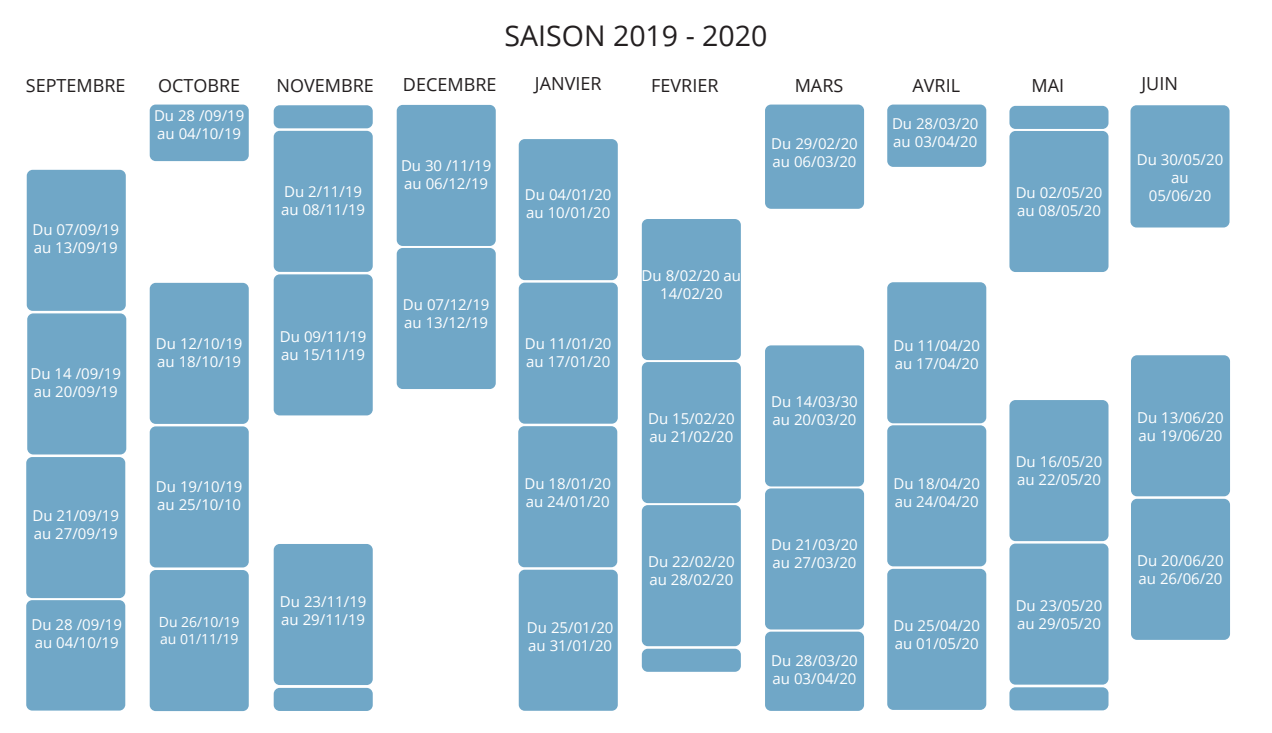
<style>
.page{position:relative;width:1272px;height:733px;background:#fff}
.page>*{position:absolute;margin:0;border:0;box-sizing:border-box;transform-origin:0 0}
.t1{font:28.5px "Open Sans";color:#231f20}
.t2{font:18px "Open Sans";color:#231f20}
.t3{font:15px/18px "Open Sans";color:#fff}
.t4{font:14px/16.8px "Open Sans";color:#fff}
</style>
<div class="page">
<div style="left:27px;top:313px;width:99px;height:141px;background:#70a7c7;border-radius:6px"></div>
<div style="left:519px;top:570px;width:99px;height:141px;background:#70a7c7;border-radius:6px"></div>
<div style="left:518px;top:426px;width:99px;height:141px;background:#70a7c7;border-radius:6px"></div>
<div style="left:519px;top:283px;width:99px;height:141px;background:#70a7c7;border-radius:6px"></div>
<div style="left:519px;top:139px;width:99px;height:141px;background:#70a7c7;border-radius:6px"></div>
<div style="left:397px;top:248px;width:99px;height:141px;background:#70a7c7;border-radius:6px"></div>
<div style="left:27px;top:170px;width:99px;height:141px;background:#70a7c7;border-radius:6px"></div>
<div style="left:397px;top:105px;width:99px;height:141px;background:#70a7c7;border-radius:6px"></div>
<div style="left:26px;top:457px;width:99px;height:141px;background:#70a7c7;border-radius:6px"></div>
<div style="left:26px;top:600px;width:99px;height:110px;background:#70a7c7;border-radius:6px"></div>
<div style="left:150px;top:105px;width:99px;height:56px;background:#70a7c7;border-radius:6px"></div>
<div style="left:150px;top:283px;width:99px;height:141px;background:#70a7c7;border-radius:6px"></div>
<div style="left:150px;top:426px;width:99px;height:141px;background:#70a7c7;border-radius:6px"></div>
<div style="left:150px;top:570px;width:99px;height:141px;background:#70a7c7;border-radius:6px"></div>
<div style="left:274px;top:105px;width:99px;height:23px;background:#70a7c7;border-radius:6px"></div>
<div style="left:274px;top:131px;width:99px;height:141px;background:#70a7c7;border-radius:6px"></div>
<div style="left:274px;top:274px;width:99px;height:141px;background:#70a7c7;border-radius:6px"></div>
<div style="left:274px;top:544px;width:99px;height:141px;background:#70a7c7;border-radius:6px"></div>
<div style="left:274px;top:688px;width:99px;height:23px;background:#70a7c7;border-radius:6px"></div>
<div style="left:642px;top:219px;width:99px;height:141px;background:#70a7c7;border-radius:6px"></div>
<div style="left:642px;top:362px;width:99px;height:141px;background:#70a7c7;border-radius:6px"></div>
<div style="left:642px;top:505px;width:99px;height:141px;background:#70a7c7;border-radius:6px"></div>
<div style="left:642px;top:649px;width:99px;height:23px;background:#70a7c7;border-radius:6px"></div>
<div style="left:765px;top:105px;width:99px;height:104px;background:#70a7c7;border-radius:6px"></div>
<div style="left:765px;top:345px;width:99px;height:141px;background:#70a7c7;border-radius:6px"></div>
<div style="left:765px;top:488px;width:99px;height:141px;background:#70a7c7;border-radius:6px"></div>
<div style="left:765px;top:631px;width:99px;height:80px;background:#70a7c7;border-radius:6px"></div>
<div style="left:887px;top:105px;width:99px;height:62px;background:#70a7c7;border-radius:6px"></div>
<div style="left:887px;top:282px;width:99px;height:141px;background:#70a7c7;border-radius:6px"></div>
<div style="left:887px;top:425px;width:99px;height:141px;background:#70a7c7;border-radius:6px"></div>
<div style="left:887px;top:569px;width:99px;height:141px;background:#70a7c7;border-radius:6px"></div>
<div style="left:1009px;top:106px;width:99px;height:23px;background:#70a7c7;border-radius:6px"></div>
<div style="left:1009px;top:131px;width:99px;height:141px;background:#70a7c7;border-radius:6px"></div>
<div style="left:1009px;top:400px;width:99px;height:141px;background:#70a7c7;border-radius:6px"></div>
<div style="left:1009px;top:543px;width:99px;height:141px;background:#70a7c7;border-radius:6px"></div>
<div style="left:1009px;top:687px;width:99px;height:23px;background:#70a7c7;border-radius:6px"></div>
<div style="left:1130px;top:105px;width:99px;height:122px;background:#70a7c7;border-radius:6px"></div>
<div style="left:1131px;top:355px;width:99px;height:141px;background:#70a7c7;border-radius:6px"></div>
<div style="left:1131px;top:499px;width:99px;height:141px;background:#70a7c7;border-radius:6px"></div>
<h1 class="t1" style="left:504px;top:16px;width:264px">SAISON 2019 - 2020</h1>
<p class="t2" style="left:26px;top:73px;width:101px">SEPTEMBRE</p>
<p class="t2" style="left:158px;top:73px;width:84px">OCTOBRE</p>
<p class="t2" style="left:276px;top:73px;width:99px">NOVEMBRE</p>
<p class="t2" style="left:403px;top:73px;width:95px">DECEMBRE</p>
<p class="t2" style="left:535px;top:71px;width:68px">JANVIER</p>
<p class="t2" style="left:651px;top:73px;width:69px">FEVRIER</p>
<p class="t2" style="left:794px;top:73px;width:50px">MARS</p>
<p class="t2" style="left:912px;top:73px;width:49px">AVRIL</p>
<p class="t2" style="left:1031px;top:73px;width:34px">MAI</p>
<p class="t2" style="left:1141px;top:71px;width:38px">JUIN</p>
<p class="t3" style="left:32px;top:220px;width:88px">Du 07/09/19 au 13/09/19</p>
<p class="t3" style="left:31px;top:364px;width:92px">Du 14 /09/19 au 20/09/19</p>
<p class="t3" style="left:32px;top:506px;width:88px">Du 21/09/19 au 27/09/19</p>
<p class="t3" style="left:32px;top:615px;width:92px">Du 28 /09/19 au 04/10/19</p>
<p class="t3" style="left:154px;top:106px;width:92px">Du 28 /09/19 au 04/10/19</p>
<p class="t3" style="left:156px;top:334px;width:88px">Du 12/10/19 au 18/10/19</p>
<p class="t3" style="left:156px;top:477px;width:88px">Du 19/10/19 au 25/10/10</p>
<p class="t4" style="left:159px;top:613px;width:82px">Du 26/10/19 au 01/11/19</p>
<p class="t3" style="left:281px;top:182px;width:85px">Du 2/11/19 au 08/11/19</p>
<p class="t3" style="left:280px;top:327px;width:88px">Du 09/11/19 au 15/11/19</p>
<p class="t3" style="left:280px;top:592px;width:88px">Du 23/11/19 au 29/11/19</p>
<p class="t3" style="left:401px;top:156px;width:92px">Du 30 /11/19 au 06/12/19</p>
<p class="t3" style="left:403px;top:295px;width:88px">Du 07/12/19 au 13/12/19</p>
<p class="t3" style="left:525px;top:185px;width:88px">Du 04/01/20 au 10/01/20</p>
<p class="t3" style="left:525px;top:335px;width:88px">Du 11/01/20 au 17/01/20</p>
<p class="t3" style="left:524px;top:474px;width:88px">Du 18/01/20 au 24/01/20</p>
<p class="t3" style="left:527px;top:618px;width:88px">Du 25/01/20 au 31/01/20</p>
<p class="t3" style="left:641px;top:266px;width:101px;text-align:center">Du 8/02/20 au<br>14/02/20</p>
<p class="t3" style="left:648px;top:409px;width:88px">Du 15/02/20 au 21/02/20</p>
<p class="t3" style="left:648px;top:552px;width:88px">Du 22/02/20 au 28/02/20</p>
<p class="t3" style="left:771px;top:134px;width:88px">Du 29/02/20 au 06/03/20</p>
<p class="t3" style="left:771px;top:392px;width:88px">Du 14/03/30 au 20/03/20</p>
<p class="t3" style="left:771px;top:535px;width:88px">Du 21/03/20 au 27/03/20</p>
<p class="t3" style="left:771px;top:651px;width:88px">Du 28/03/20 au 03/04/20</p>
<p class="t3" style="left:892px;top:114px;width:88px">Du 28/03/20 au 03/04/20</p>
<p class="t3" style="left:893px;top:336px;width:88px">Du 11/04/20 au 17/04/20</p>
<p class="t3" style="left:893px;top:474px;width:88px">Du 18/04/20 au 24/04/20</p>
<p class="t3" style="left:893px;top:616px;width:88px">Du 25/04/20 au 01/05/20</p>
<p class="t3" style="left:1015px;top:183px;width:88px">Du 02/05/20 au 08/05/20</p>
<p class="t3" style="left:1136px;top:150px;width:88px;text-align:center">Du 30/05/20 au<br>05/06/20</p>
<p class="t3" style="left:1015px;top:452px;width:88px">Du 16/05/20 au 22/05/20</p>
<p class="t3" style="left:1015px;top:596px;width:88px">Du 23/05/20 au 29/05/20</p>
<p class="t3" style="left:1137px;top:408px;width:88px">Du 13/06/20 au 19/06/20</p>
<p class="t3" style="left:1137px;top:551px;width:88px">Du 20/06/20 au 26/06/20</p>
</div>
